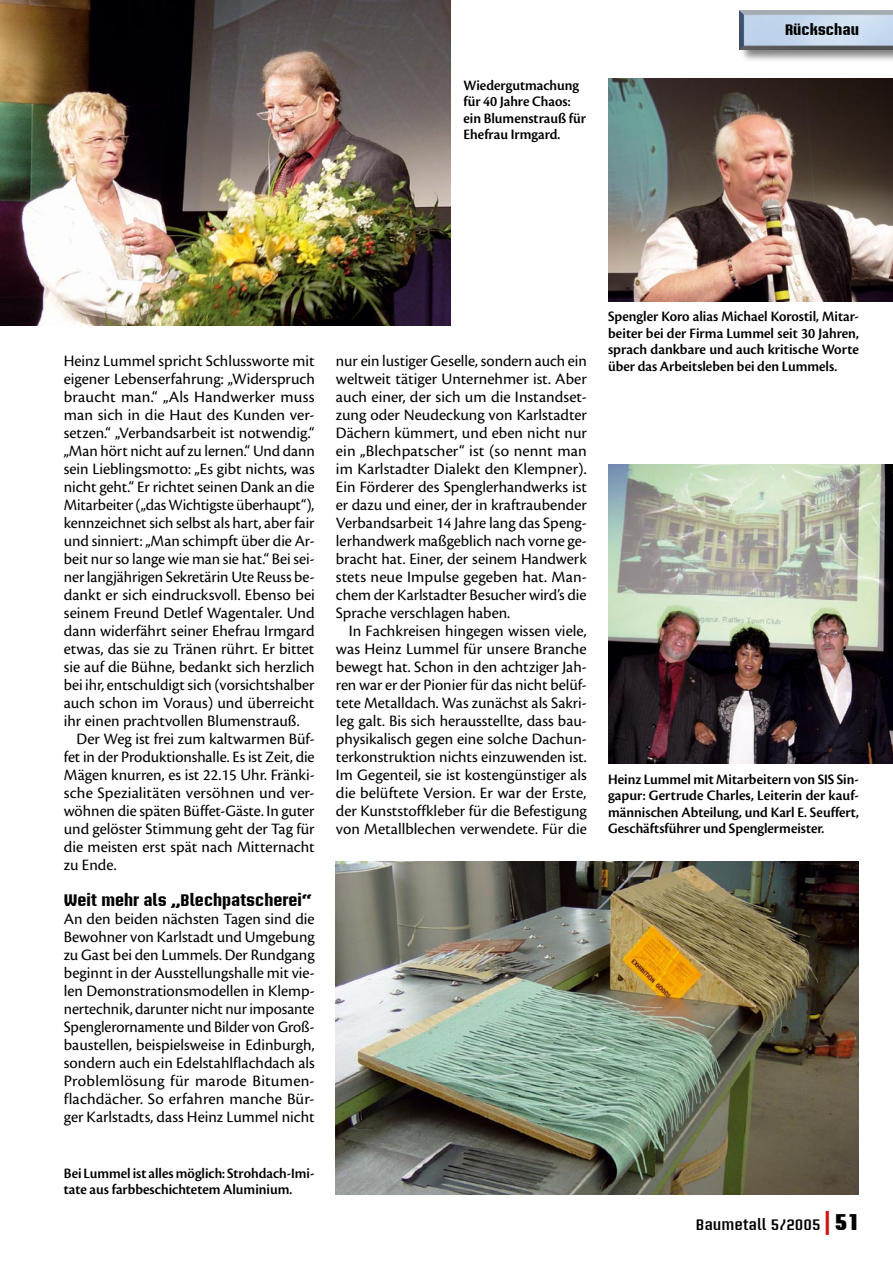
<style>
.page{position:relative;width:893px;height:1263px;background:#fff}
.page>*{position:absolute;margin:0;border:0;box-sizing:border-box;transform-origin:0 0}
.t1{font:16.5px/18px "Cronos Pro";color:#000;text-align:justify}
.t2{font:700 16.5px "Briem Akademi Std";color:#000}
.t3{font:15px/16.5px "Cronos Pro Semibold Disp";color:#000}
.t4{font:600 15px "Briem Akademi Std";color:#000}
.t5{font:700 15px "Briem Akademi Std";color:#000}
.s1{font-size:24px;color:#cd1316}
.s2{font-weight:900;font-size:22.5px}
</style>
<div class="page">
<div style="left:738px;top:9px;width:155px;height:54px;background:#000;opacity:.5"></div>
<img style="left:740px;top:11px;width:153px;height:38px">
<img style="left:0;top:0;width:451px;height:325px">
<img style="left:608px;top:78px;width:285px;height:223px">
<img style="left:608px;top:465px;width:285px;height:298px">
<img style="left:336px;top:861px;width:523px;height:333px">
<p class="t3" style="left:463px;top:77px;width:124px">Wiedergutmachung für 40 Jahre Chaos: ein Blumenstrauß für<br>Ehefrau Irmgard.</p>
<p class="t5" style="left:785px;top:22px;width:75px">Rückschau</p>
<p class="t1" style="left:64px;top:352px;width:252px">Heinz Lummel spricht Schlussworte mit</p>
<p class="t1" style="left:64px;top:370px;width:253px">eigener Lebenserfahrung: „Widerspruch</p>
<p class="t1" style="left:64px;top:388px;width:252px">braucht man.“ „Als Handwerker muss</p>
<p class="t1" style="left:64px;top:406px;width:252px">man sich in die Haut des Kunden ver-</p>
<p class="t1" style="left:64px;top:424px;width:252px">setzen.“ „Verbandsarbeit ist notwendig.“</p>
<p class="t1" style="left:64px;top:442px;width:253px">„Man hört nicht auf zu lernen.“ Und dann</p>
<p class="t1" style="left:64px;top:460px;width:252px">sein Lieblingsmotto: „Es gibt nichts, was</p>
<p class="t1" style="left:64px;top:478px;width:252px">nicht geht.“ Er richtet seinen Dank an die</p>
<p class="t1" style="left:64px;top:496px;width:252px">Mitarbeiter („das Wichtigste überhaupt“),</p>
<p class="t1" style="left:64px;top:514px;width:252px">kennzeichnet sich selbst als hart, aber fair</p>
<p class="t1" style="left:64px;top:532px;width:252px">und sinniert: „Man schimpft über die Ar-</p>
<p class="t1" style="left:64px;top:550px;width:252px">beit nur so lange wie man sie hat.“ Bei sei-</p>
<p class="t1" style="left:64px;top:568px;width:252px">ner langjährigen Sekretärin Ute Reuss be-</p>
<p class="t1" style="left:64px;top:586px;width:253px">dankt er sich eindrucksvoll. Ebenso bei</p>
<p class="t1" style="left:64px;top:604px;width:253px">seinem Freund Detlef Wagentaler. Und</p>
<p class="t1" style="left:64px;top:622px;width:252px">dann widerfährt seiner Ehefrau Irmgard</p>
<p class="t1" style="left:64px;top:640px;width:252px">etwas, das sie zu Tränen rührt. Er bittet</p>
<p class="t1" style="left:64px;top:658px;width:252px">sie auf die Bühne, bedankt sich herzlich</p>
<p class="t1" style="left:64px;top:676px;width:252px">bei ihr, entschuldigt sich (vorsichtshalber</p>
<p class="t1" style="left:64px;top:694px;width:252px">auch schon im Voraus) und überreicht</p>
<p class="t1" style="left:64px;top:712px;width:237px">ihr einen prachtvollen Blumenstrauß.</p>
<p class="t1" style="left:77px;top:730px;width:240px">Der Weg ist frei zum kaltwarmen Büf-</p>
<p class="t1" style="left:64px;top:748px;width:252px">fet in der Produktionshalle. Es ist Zeit, die</p>
<p class="t1" style="left:64px;top:766px;width:252px">Mägen knurren, es ist 22.15 Uhr. Fränki-</p>
<p class="t1" style="left:64px;top:784px;width:252px">sche Spezialitäten versöhnen und ver-</p>
<p class="t1" style="left:64px;top:802px;width:252px">wöhnen die späten Büffet-Gäste. In guter</p>
<p class="t1" style="left:64px;top:820px;width:252px">und gelöster Stimmung geht der Tag für</p>
<p class="t1" style="left:64px;top:838px;width:253px">die meisten erst spät nach Mitternacht</p>
<p class="t1" style="left:64px;top:856px;width:54px">zu Ende.</p>
<p class="t2" style="left:64px;top:891px;width:249px">Weit mehr als „Blechpatscherei“</p>
<p class="t1" style="left:64px;top:910px;width:252px">An den beiden nächsten Tagen sind die Bewohner von Karlstadt und Umgebung zu Gast bei den Lummels. Der Rundgang beginnt in der Ausstellungshalle mit vie&shy;len Demonstrationsmodellen in Klemp&shy;nertechnik, darunter nicht nur imposante Spenglerornamente und Bilder von Groß&shy;baustellen, beispielsweise in Edinburgh, sondern auch ein Edelstahlflachdach als Problemlösung für marode Bitumen&shy;flachdächer. So erfahren manche Bür&shy;ger Karlstadts, dass Heinz Lummel nicht</p>
<p class="t3" style="left:64px;top:1165px;width:252px">Bei Lummel ist alles möglich: Strohdach-Imi&shy;tate aus farbbeschichtetem Aluminium.</p>
<p class="t1" style="left:336px;top:352px;width:253px">nur ein lustiger Geselle, sondern auch ein weltweit tätiger Unternehmer ist. Aber auch einer, der sich um die Instandset&shy;zung oder Neudeckung von Karlstadter Dächern kümmert, und eben nicht nur ein „Blechpatscher“ ist (so nennt man im Karlstadter Dialekt den Klempner).<br>Ein Förderer des Spenglerhandwerks ist er dazu und einer, der in kraftraubender Verbandsarbeit 14 Jahre lang das Speng&shy;lerhandwerk maßgeblich nach vorne ge&shy;bracht hat. Einer, der seinem Handwerk stets neue Impulse gegeben hat. Man&shy;chem der Karlstadter Besucher wird’s die Sprache verschlagen haben.</p>
<p class="t1" style="left:336px;top:622px;width:252px;text-indent:13px">In Fachkreisen hingegen wissen viele, was Heinz Lummel für unsere Branche bewegt hat. Schon in den achtziger Jah&shy;ren war er der Pionier für das nicht belüf&shy;tete Metalldach. Was zunächst als Sakri&shy;leg galt. Bis sich herausstellte, dass bau&shy;physikalisch gegen eine solche Dachun&shy;terkonstruktion nichts einzuwenden ist.<br>Im Gegenteil, sie ist kostengünstiger als die belüftete Version. Er war der Erste, der Kunststoffkleber für die Befestigung von Metallblechen verwendete. Für die</p>
<p class="t3" style="left:608px;top:309px;width:252px;text-align:justify">Spengler Koro alias Michael Korostil, Mitar&shy;beiter bei der Firma Lummel seit 30 Jahren, sprach dankbare und auch kritische Worte über das Arbeitsleben bei den Lummels.</p>
<p class="t3" style="left:608px;top:771px;width:252px;text-align:justify">Heinz Lummel mit Mitarbeitern von SIS Sin&shy;gapur: Gertrude Charles, Leiterin der kauf&shy;männischen Abteilung, und Karl E. Seuffert, Geschäftsführer und Spenglermeister.</p>
<p class="t4" style="left:696px;top:1216px;width:165px">Baumetall 5/2005 <span class="s1">|</span> <span class="s2">51</span></p>
</div>
